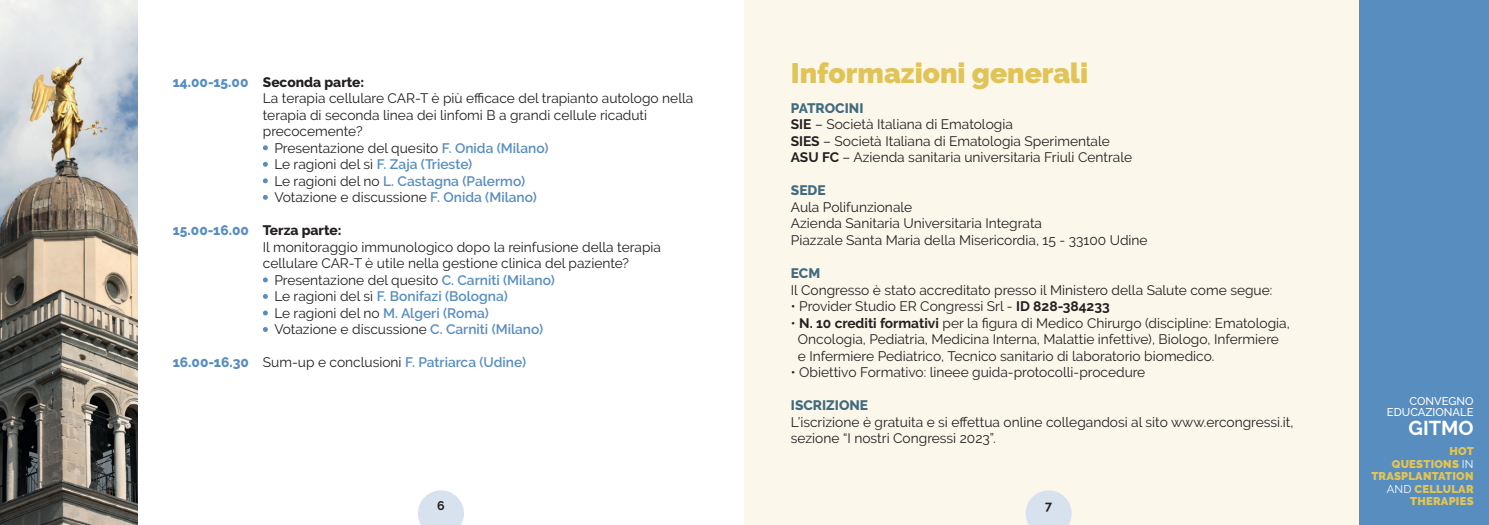
<style>
.page{position:relative;width:1489px;height:525px;background:#fff}
.page>*{position:absolute;margin:0;border:0;box-sizing:border-box;transform-origin:0 0}
.t1{font:900 28.12px "Raleway";color:#e1c457}
.t2{font:700 20px "Raleway";color:#fff}
.t3{font:13.75px/16.5px "Raleway";color:#231f20}
.t4{font:600 13.75px "Raleway";color:#578dbf}
.t5{font:800 13.75px "Raleway";color:#426b7f}
.t6{font:700 12.5px "Raleway";color:#231f20}
.t7{font:900 11.25px/12.5px "Raleway";letter-spacing:.02em;color:#e1c457;text-align:right}
.t8{font:500 11.25px/11.2px "Raleway";color:#fff;text-align:right}
.s1{font-weight:800;color:#578dbf}
.s2{font-weight:800}
.s3{font-weight:600;color:#578dbf}
.s4{font-weight:400;color:#231f20}
.s5{font-weight:800;color:#426b7f}
.s6{font-weight:700}
.s7{font-weight:400;color:#fff}
</style>
<div class="page">
<img style="left:0;top:0;width:137px;height:524px">
<div style="left:1351px;top:0;width:137px;height:524px;background:#578dbf"></div>
<svg style="left:418px;top:490px;width:46px;height:34px"></svg>
<div style="left:744px;top:0;width:614px;height:524px;background:#fbf7eb"></div>
<svg style="left:1025px;top:490px;width:46px;height:34px"></svg>
<p class="t3" style="left:263px;top:73px;width:432px;text-indent:-90px"><span class="s1">14.00-15.00</span> <span class="s2">Seconda parte:<br></span>La terapia cellulare CAR-T è più efficace del trapianto autologo nella terapia di seconda linea dei linfomi B a grandi ceIlule ricaduti precocemente?</p>
<p class="t3" style="left:263px;top:139px;width:287px"><span class="s1">•</span> Presentazione del quesito <span class="s3">F. Onida (Milano)</span></p>
<p class="t4" style="left:263px;top:156px;width:211px"><span class="s2">•</span> <span class="s4">Le ragioni del sì</span> F. Zaja (Trieste)</p>
<p class="t4" style="left:263px;top:173px;width:264px"><span class="s2">•</span> <span class="s4">Le ragioni del no</span> L. Castagna (Palermo)</p>
<p class="t3" style="left:263px;top:189px;width:275px"><span class="s1">•</span> Votazione e discussione <span class="s3">F. Onida (Milano)</span></p>
<p class="t3" style="left:263px;top:222px;width:399px;text-indent:-90px"><span class="s1">15.00-16.00</span> <span class="s2">Terza parte:<br></span>Il monitoraggio immunologico dopo la reinfusione della terapia cellulare CAR-T è utile nella gestione clinica del paziente?</p>
<p class="t3" style="left:263px;top:271px;width:293px"><span class="s1">•</span> Presentazione del quesito <span class="s3">C. Carniti (Milano)</span></p>
<p class="t4" style="left:263px;top:288px;width:246px"><span class="s2">•</span> <span class="s4">Le ragioni del sì</span> F. Bonifazi (Bologna)</p>
<p class="t3" style="left:263px;top:304px;width:227px"><span class="s1">•</span> Le ragioni del no <span class="s3">M. Algeri (Roma)</span></p>
<p class="t3" style="left:263px;top:321px;width:282px"><span class="s1">•</span> Votazione e discussione <span class="s3">C. Carniti (Milano)</span></p>
<p class="t3" style="left:173px;top:354px;width:355px"><span class="s1">16.00-16.30</span> Sum-up e conclusioni <span class="s3">F. Patriarca (Udine)</span></p>
<p class="t6" style="left:437px;top:498px;width:9px">6</p>
<h1 class="t1" style="left:790px;top:57px;width:299px">Informazioni generali</h1>
<p class="t3" style="left:790px;top:100px;width:343px"><span class="s5">PATROCINI<br></span><span class="s6">SIE</span> – Società Italiana di Ematologia<br><span class="s6">SIES</span> – Società Italiana di Ematologia Sperimentale <span class="s6">ASU FC</span> – Azienda sanitaria universitaria Friuli Centrale</p>
<p class="t5" style="left:790px;top:183px;width:36px">SEDE</p>
<p class="t3" style="left:790px;top:199px;width:358px">Aula Polifunzionale<br>Azienda Sanitaria Universitaria Integrata<br>Piazzale Santa Maria della Misericordia, 15 - 33100 Udine</p>
<p class="t5" style="left:790px;top:265px;width:31px">ECM</p>
<p class="t3" style="left:790px;top:281px;width:483px">Il Congresso è stato accreditato presso il Ministero della Salute come segue:</p>
<p class="t3" style="left:790px;top:298px;width:320px">• Provider Studio ER Congressi Srl - <span class="s6">ID 828-384233</span></p>
<p class="t3" style="left:797px;top:314px;width:493px;text-indent:-7px">• <span class="s6">N. 10 crediti formativi</span> per la figura di Medico Chirurgo (discipline: Ematologia,<br>Oncologia, Pediatria, Medicina Interna, Malattie infettive), Biologo, Infermiere e Infermiere Pediatrico, Tecnico sanitario di laboratorio biomedico.</p>
<p class="t3" style="left:790px;top:364px;width:356px">• Obiettivo Formativo: lineee guida-protocolli-procedure</p>
<p class="t5" style="left:790px;top:397px;width:79px">ISCRIZIONE</p>
<p class="t3" style="left:790px;top:413px;width:504px">L’iscrizione è gratuita e si effettua online collegandosi al sito www.ercongressi.it, sezione “I nostri Congressi 2023”.</p>
<p class="t6" style="left:1045px;top:498px;width:9px">7</p>
<p class="t8" style="left:1386px;top:395px;width:88px">CONVEGNO<br>EDUCAZIONALE</p>
<h2 class="t2" style="left:1408px;top:416px;width:67px">GITMO</h2>
<p class="t7" style="left:1371px;top:444px;width:104px">HOT<br>QUESTIONS <span class="s7">IN<br></span>TRASPLANTATION<br><span class="s7">AND</span> CELLULAR<br>THERAPIES</p>
</div>
